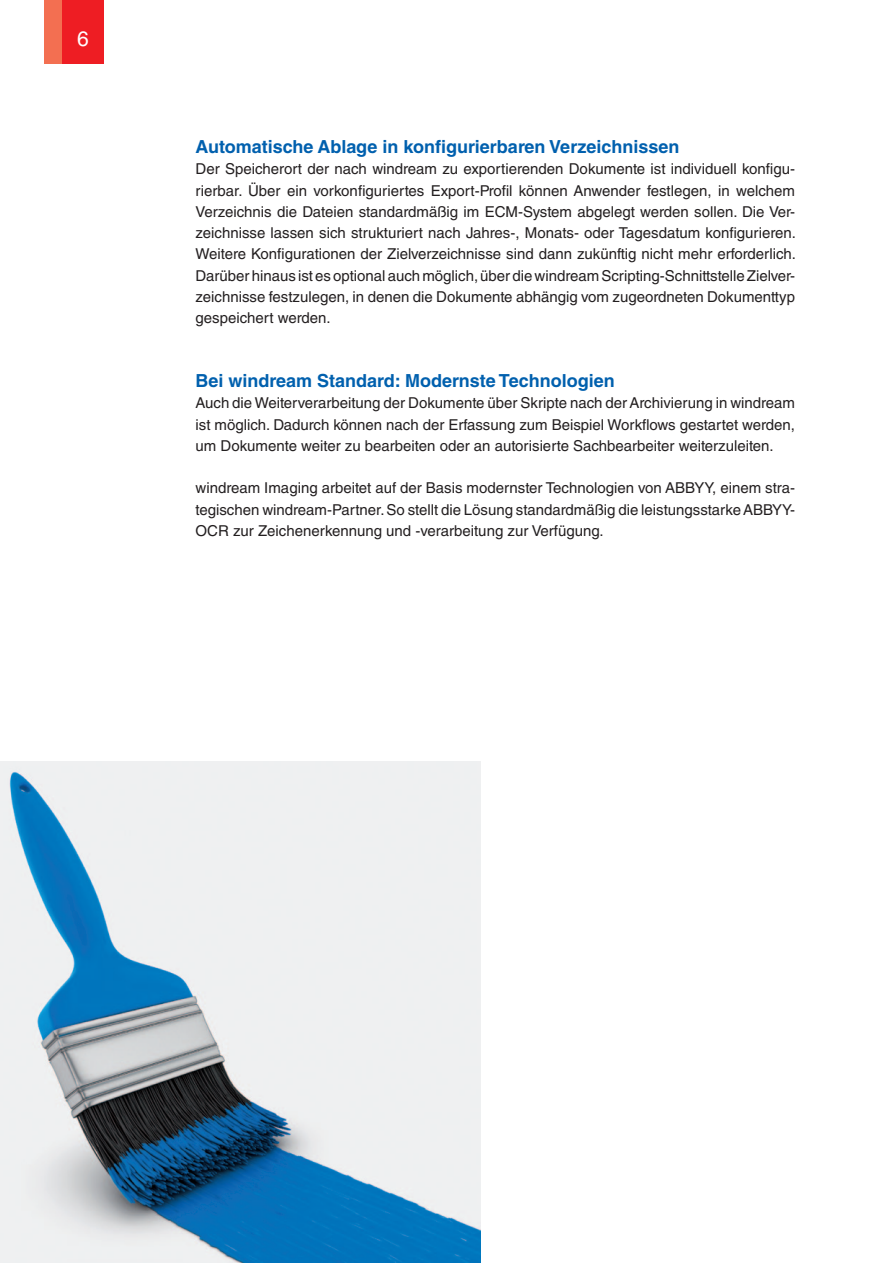
<style>
.page{position:relative;width:893px;height:1263px;background:#fff}
.page>*{position:absolute;margin:0;border:0;box-sizing:border-box;transform-origin:0 0}
.t1{font:21px "Helvetica LT Std";color:#fff}
.t2{font:700 18px "Helvetica LT Std";color:#0160ae}
.t3{font:15px/21.3px "Helvetica LT Std";color:#231f20;text-align:justify}
</style>
<div class="page">
<div style="left:62px;top:0;width:42px;height:64px;background:#ee1d23"></div>
<div style="left:45px;top:0;width:17px;height:64px;background:#f36f51"></div>
<img style="left:0;top:761px;width:481px;height:502px">
<h1 class="t1" style="left:77px;top:26px;width:13px">6</h1>
<p class="t2" style="left:196px;top:136px;width:485px">Automatische Ablage in konfigurierbaren Verzeichnissen</p>
<p class="t3" style="left:196px;top:158px;width:602px">Der Speicherort der nach windream zu exportierenden Dokumente ist individuell konfigu&shy;rierbar. Über ein vorkonfiguriertes Export-Profil können Anwender festlegen, in welchem Verzeichnis die Dateien standardmäßig im ECM-System abgelegt werden sollen. Die Ver&shy;zeichnisse lassen sich strukturiert nach Jahres-, Monats- oder Tagesdatum konfigurieren.<br>Weitere Konfigurationen der Zielverzeichnisse sind dann zukünftig nicht mehr erforderlich.<br>Darüber hinaus ist es optional auch möglich, über die windream Scripting-Schnittstelle Zielver&shy;zeichnisse festzulegen, in denen die Dokumente abhängig vom zugeordneten Dokumenttyp gespeichert werden.</p>
<p class="t2" style="left:196px;top:370px;width:421px">Bei windream Standard: Modernste Technologien</p>
<p class="t3" style="left:196px;top:392px;width:601px">Auch die Weiterverarbeitung der Dokumente über Skripte nach der Archivierung in windream ist möglich. Dadurch können nach der Erfassung zum Beispiel Workflows gestartet werden, um Dokumente weiter zu bearbeiten oder an autorisierte Sachbearbeiter weiterzuleiten.</p>
<p class="t3" style="left:196px;top:477px;width:601px">windream Imaging arbeitet auf der Basis modernster Technologien von ABBYY, einem stra&shy;tegischen windream-Partner. So stellt die Lösung standardmäßig die leistungsstarke ABBYY-OCR zur Zeichenerkennung und -verarbeitung zur Verfügung.</p>
</div>
